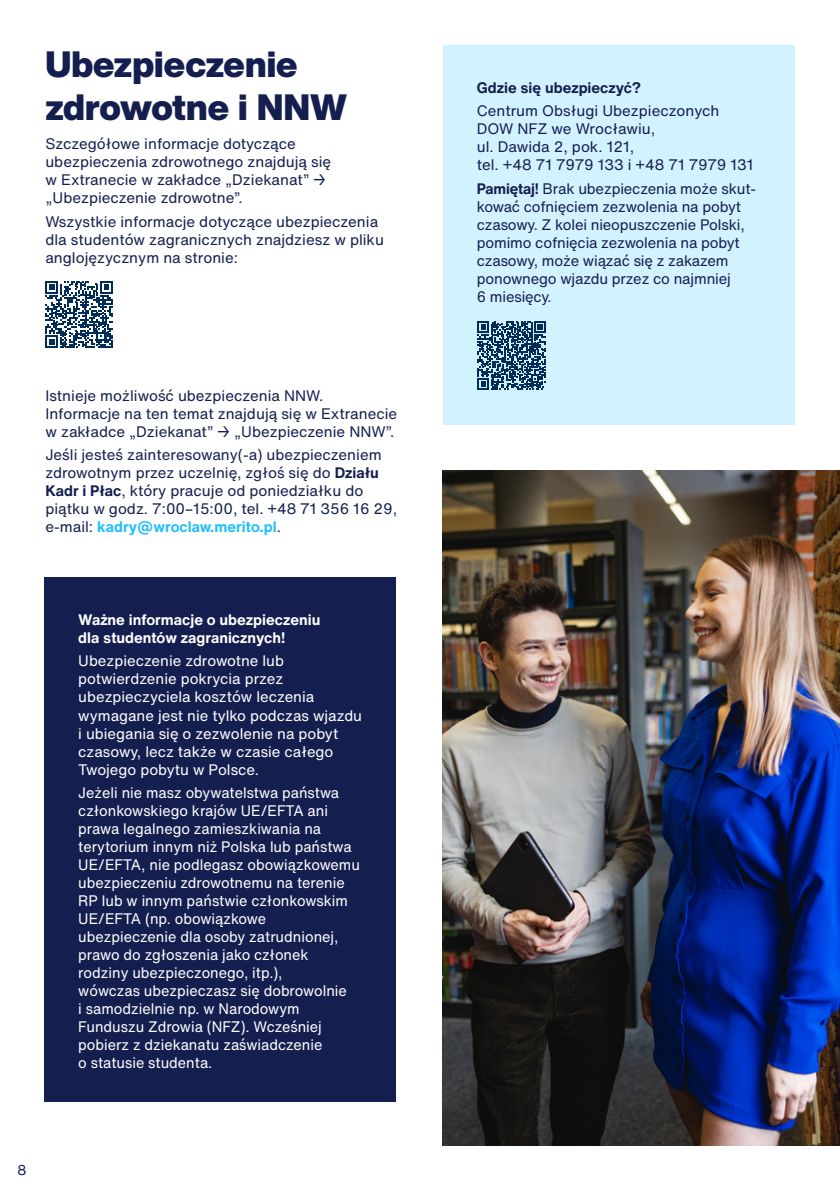
<style>
.page{position:relative;width:840px;height:1191px;background:#fff}
.page>*{position:absolute;margin:0;border:0;box-sizing:border-box;transform-origin:0 0}
.nagłówek{font:900 36px/43.2px "Helvetica Now Display";color:#141f50}
.t1{font:15px/18px "Helvetica Now Text";color:#141f50}
.t2{font:15px/18px "Helvetica Now Text";color:#fff;scale:.96 1}
.t3{font:15px/18px "Helvetica Now Text";color:#fff}
.t4{font:700 15px/18px "Helvetica Now Text";color:#fff}
.t5{font:700 15px "Helvetica Now Text";color:#141f50}
.t6{font:14px "Helvetica Now Text";color:#141f50}
.s1{font-weight:700}
.s2{font-weight:700;color:#23beff}
</style>
<div class="page">
<svg style="left:46px;top:281px;width:67px;height:67px"></svg>
<div style="left:442px;top:45px;width:352px;height:380px;background:#d3f2ff"></div>
<div style="left:44px;top:577px;width:352px;height:525px;background:#141f50"></div>
<img style="left:442px;top:471px;width:397px;height:674px">
<svg style="left:477px;top:321px;width:68px;height:68px"></svg>
<p class="nagłówek" style="left:45px;top:42px;width:302px">Ubezpieczenie zdrowotne i NNW</p>
<p class="t1" style="left:45px;top:135px;width:287px">Szczegółowe informacje dotyczące ubezpieczenia zdrowotnego znajdują się w Extranecie w zakładce „Dziekanat” → „Ubezpieczenie zdrowotne”.</p>
<p class="t1" style="left:45px;top:213px;width:340px">Wszystkie informacje dotyczące ubezpieczenia dla studentów zagranicznych znajdziesz w pliku anglojęzycznym na stronie:</p>
<p class="t1" style="left:45px;top:386px;width:353px">Istnieje możliwość ubezpieczenia NNW.<br>Informacje na ten temat znajdują się w Extranecie w zakładce „Dziekanat” → „Ubezpieczenie NNW”.</p>
<p class="t1" style="left:45px;top:446px;width:353px">Jeśli jesteś zainteresowany(-a) ubezpieczeniem zdrowotnym przez uczelnię, zgłoś się do <span class="s1">Działu Kadr i Płac</span>, który pracuje od poniedziałku do piątku w godz. 7:00–15:00, tel. +48 71 356 16 29, e-mail: <span class="s2">kadry@wroclaw.merito.pl</span>.</p>
<p class="t4" style="left:78px;top:610px;width:243px">Ważne informacje o ubezpieczeniu dla studentów zagranicznych!</p>
<p class="t3" style="left:78px;top:652px;width:285px">Ubezpieczenie zdrowotne lub potwierdzenie pokrycia przez ubezpieczyciela kosztów leczenia wymagane jest nie tylko podczas wjazdu i ubiegania się o zezwolenie na pobyt czasowy, lecz także w czasie całego Twojego pobytu w Polsce.</p>
<p class="t2" style="left:78px;top:784px;width:295px">Jeżeli nie masz obywatelstwa państwa członkowskiego krajów UE/EFTA ani prawa legalnego zamieszkiwania na terytorium innym niż Polska lub państwa UE/EFTA, nie podlegasz obowiązkowemu ubezpieczeniu zdrowotnemu na terenie RP lub w innym państwie członkowskim UE/EFTA (np. obowiązkowe ubezpieczenie dla osoby zatrudnionej, prawo do zgłoszenia jako członek rodziny ubezpieczonego, itp.),<br>wówczas ubezpieczasz się dobrowolnie<br>i samodzielnie np. w Narodowym Funduszu Zdrowia (NFZ). Wcześniej pobierz z dziekanatu zaświadczenie<br>o statusie studenta.</p>
<p class="t6" style="left:18px;top:1160px;width:10px">8</p>
<p class="t5" style="left:476px;top:77px;width:166px">Gdzie się ubezpieczyć?</p>
<p class="t1" style="left:476px;top:102px;width:278px">Centrum Obsługi Ubezpieczonych<br>DOW NFZ we Wrocławiu,<br>ul. Dawida 2, pok. 121,<br>tel. +48 71 7979 133 i +48 71 7979 131</p>
<p class="t1" style="left:476px;top:180px;width:281px"><span class="s1">Pamiętaj!</span> Brak ubezpieczenia może skut&shy;kować cofnięciem zezwolenia na pobyt czasowy. Z kolei nieopuszczenie Polski, pomimo cofnięcia zezwolenia na pobyt czasowy, może wiązać się z zakazem ponownego wjazdu przez co najmniej<br>6 miesięcy.</p>
</div>
